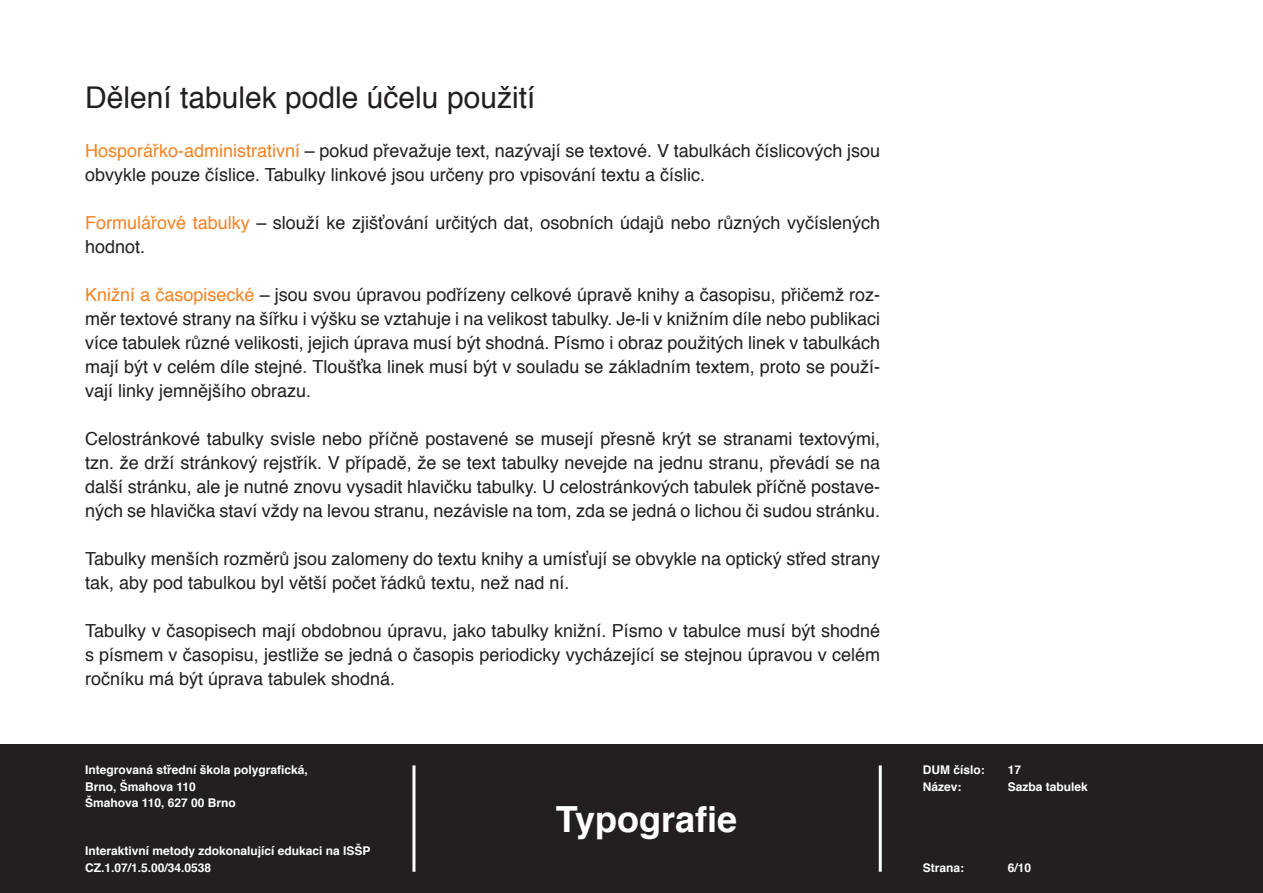
<style>
.page{position:relative;width:1263px;height:893px;background:#fff}
.page>*{position:absolute;margin:0;border:0;box-sizing:border-box;transform-origin:0 0}
.t1{font:700 36px "Helvetica";color:#fff}
.t2{font:30px "Helvetica";color:#231f20}
.t3{font:18px/24px "Helvetica";color:#231f20}
.t4{font:700 12px/16.5px "Helvetica";color:#fff}
.s1{color:#f58220}
</style>
<div class="page">
<div style="left:0;top:744px;width:1263px;height:149px;background:#231f20"></div>
<hr style="left:412px;top:765px;width:3px;height:107px;background:#fff">
<hr style="left:879px;top:765px;width:3px;height:107px;background:#fff">
<h2 class="t2" style="left:85px;top:84px;width:452px">Dělení tabulek podle účelu použití</h2>
<p class="t3" style="left:85px;top:140px;width:797px"><span class="s1">Hosporářko-administrativní</span> – pokud převažuje text, nazývají se textové. V tabulkách číslicových jsou obvykle pouze číslice. Tabulky linkové jsou určeny pro vpisování textu a číslic.</p>
<p class="t3" style="left:85px;top:212px;width:797px"><span class="s1">Formulářové tabulky</span> – slouží ke zjišťování určitých dat, osobních údajů nebo různých vyčíslených hodnot.</p>
<p class="t3" style="left:85px;top:284px;width:797px;text-align:justify"><span class="s1">Knižní a časopisecké</span> – jsou svou úpravou podřízeny celkové úpravě knihy a časopisu, přičemž roz&shy;měr textové strany na šířku i výšku se vztahuje i na velikost tabulky. Je-li v knižním díle nebo publikaci více tabulek různé velikosti, jejich úprava musí být shodná. Písmo i obraz použitých linek v tabulkách mají být v celém díle stejné. Tloušťka linek musí být v souladu se základním textem, proto se použí&shy;vají linky jemnějšího obrazu.</p>
<p class="t3" style="left:85px;top:428px;width:797px;text-align:justify">Celostránkové tabulky svisle nebo příčně postavené se musejí přesně krýt se stranami textovými, tzn. že drží stránkový rejstřík. V případě, že se text tabulky nevejde na jednu stranu, převádí se na další stránku, ale je nutné znovu vysadit hlavičku tabulky. U celostránkových tabulek příčně postave&shy;ných se hlavička staví vždy na levou stranu, nezávisle na tom, zda se jedná o lichou či sudou stránku.</p>
<p class="t3" style="left:85px;top:548px;width:797px">Tabulky menších rozměrů jsou zalomeny do textu knihy a umísťují se obvykle na optický střed strany tak, aby pod tabulkou byl větší počet řádků textu, než nad ní.</p>
<p class="t3" style="left:85px;top:620px;width:797px;text-align:justify">Tabulky v časopisech mají obdobnou úpravu, jako tabulky knižní. Písmo v tabulce musí být shodné s písmem v časopisu, jestliže se jedná o časopis periodicky vycházející se stejnou úpravou v celém ročníku má být úprava tabulek shodná.</p>
<p class="t4" style="left:85px;top:763px;width:224px">Integrovaná střední škola polygrafická,<br>Brno, Šmahova 110<br>Šmahova 110, 627 00 Brno</p>
<p class="t4" style="left:85px;top:844px;width:287px">Interaktivní metody zdokonalující edukaci na ISŠP<br>CZ.1.07/1.5.00/34.0538</p>
<h1 class="t1" style="left:556px;top:804px;width:183px">Typografie</h1>
<p class="t4" style="left:923px;top:763px;width:64px">DUM číslo:</p>
<p class="t4" style="left:1008px;top:763px;width:15px">17</p>
<p class="t4" style="left:923px;top:779px;width:40px">Název:</p>
<p class="t4" style="left:1008px;top:779px;width:82px">Sazba tabulek</p>
<p class="t4" style="left:923px;top:860px;width:43px">Strana:</p>
<p class="t4" style="left:1008px;top:860px;width:25px">6/10</p>
</div>
